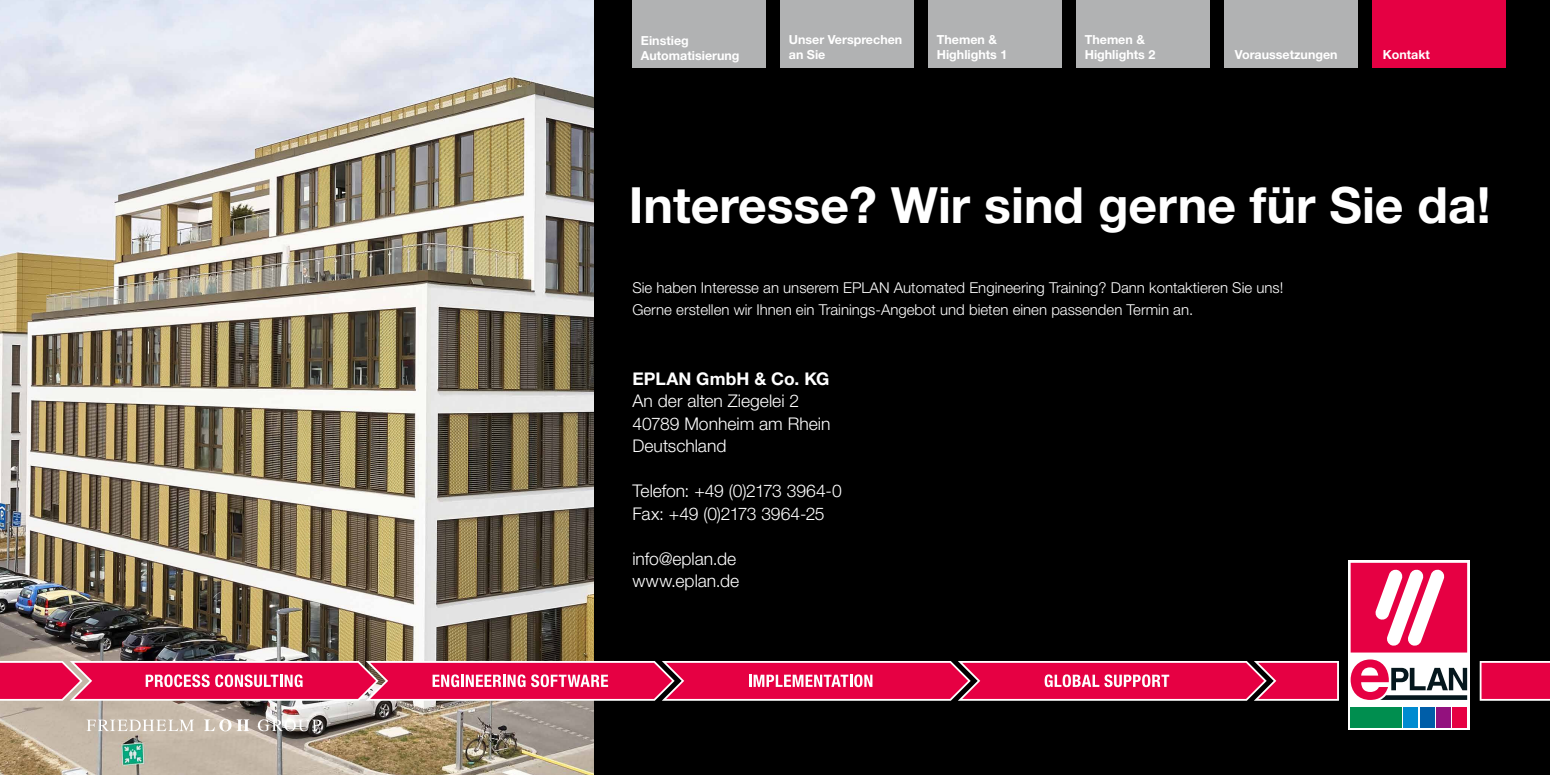
<style>
.page{position:relative;width:1550px;height:775px;background:#000}
.page>*{position:absolute;margin:0;border:0;box-sizing:border-box;transform-origin:0 0}
.t1{font:700 50px "Helvetica Neue LT Pro";color:#fff}
.t2{font:300 17.5px/22.5px "Helvetica Neue LT Pro";color:#fff}
.t3{font:700 17.5px "Helvetica Neue LT Pro";letter-spacing:.005em;color:#fff}
.t4{font:300 15px/22.5px "Helvetica Neue LT Pro";color:#fff}
.t5{font:700 12.5px/15px "Helvetica Neue LT Pro";color:#fff}
</style>
<div class="page">
<img style="left:0;top:0;width:594px;height:775px">
<svg style="left:87px;top:719px;width:234px;height:12px;background:#cbc3ba"></svg>
<svg style="left:1480px;top:661px;width:70px;height:40px;background:#e71c57"></svg>
<svg style="left:0;top:661px;width:1339px;height:40px;background:#e53165"></svg>
<svg style="left:1348px;top:561px;width:122px;height:169px;background:#f3f0f3"></svg>
<svg style="left:1351px;top:659px;width:116px;height:41px;background:#b88f9e"></svg>
<div style="left:1351px;top:707px;width:51px;height:20px;background:#008e4f"></div>
<div style="left:1404px;top:707px;width:14px;height:20px;background:#008bd0"></div>
<div style="left:1420px;top:707px;width:15px;height:20px;background:#005ea8"></div>
<div style="left:1436px;top:707px;width:15px;height:20px;background:#93117e"></div>
<div style="left:1453px;top:707px;width:14px;height:20px;background:#e60043"></div>
<svg style="left:1351px;top:563px;width:116px;height:90px;background:#ec4475"></svg>
<div style="left:632px;top:0;width:134px;height:68px;background:#b1b2b3"></div>
<div style="left:780px;top:0;width:134px;height:68px;background:#b1b2b3"></div>
<div style="left:928px;top:0;width:134px;height:68px;background:#b1b2b3"></div>
<div style="left:1224px;top:0;width:134px;height:68px;background:#b1b2b3"></div>
<div style="left:1076px;top:0;width:134px;height:68px;background:#b1b2b3"></div>
<div style="left:1372px;top:0;width:134px;height:68px;background:#e50043"></div>
<p class="t5" style="left:641px;top:33px;width:100px">Einstieg<br>Automatisierung</p>
<p class="t5" style="left:789px;top:32px;width:115px">Unser Versprechen an Sie</p>
<p class="t5" style="left:937px;top:32px;width:72px">Themen &amp;<br>Highlights 1</p>
<p class="t5" style="left:1085px;top:32px;width:72px">Themen &amp;<br>Highlights 2</p>
<p class="t5" style="left:1235px;top:47px;width:104px">Voraussetzungen</p>
<p class="t5" style="left:1383px;top:47px;width:49px">Kontakt</p>
<h1 class="t1" style="left:629px;top:175px;width:863px">Interesse? Wir sind gerne für Sie da!</h1>
<p class="t4" style="left:632px;top:276px;width:653px">Sie haben Interesse an unserem EPLAN Automated Engineering Training? Dann kontaktieren Sie uns!<br>Gerne erstellen wir Ihnen ein Trainings-Angebot und bieten einen passenden Termin an.</p>
<p class="t3" style="left:632px;top:368px;width:199px">EPLAN GmbH &amp; Co. KG</p>
<p class="t2" style="left:632px;top:389px;width:199px">An der alten Ziegelei 2<br>40789 Monheim am Rhein<br>Deutschland</p>
<p class="t2" style="left:632px;top:479px;width:211px">Telefon: +49 (0)2173 3964-0<br>Fax: +49 (0)2173 3964-25</p>
<p class="t2" style="left:632px;top:547px;width:108px">info@eplan.de www.eplan.de</p>
</div>
